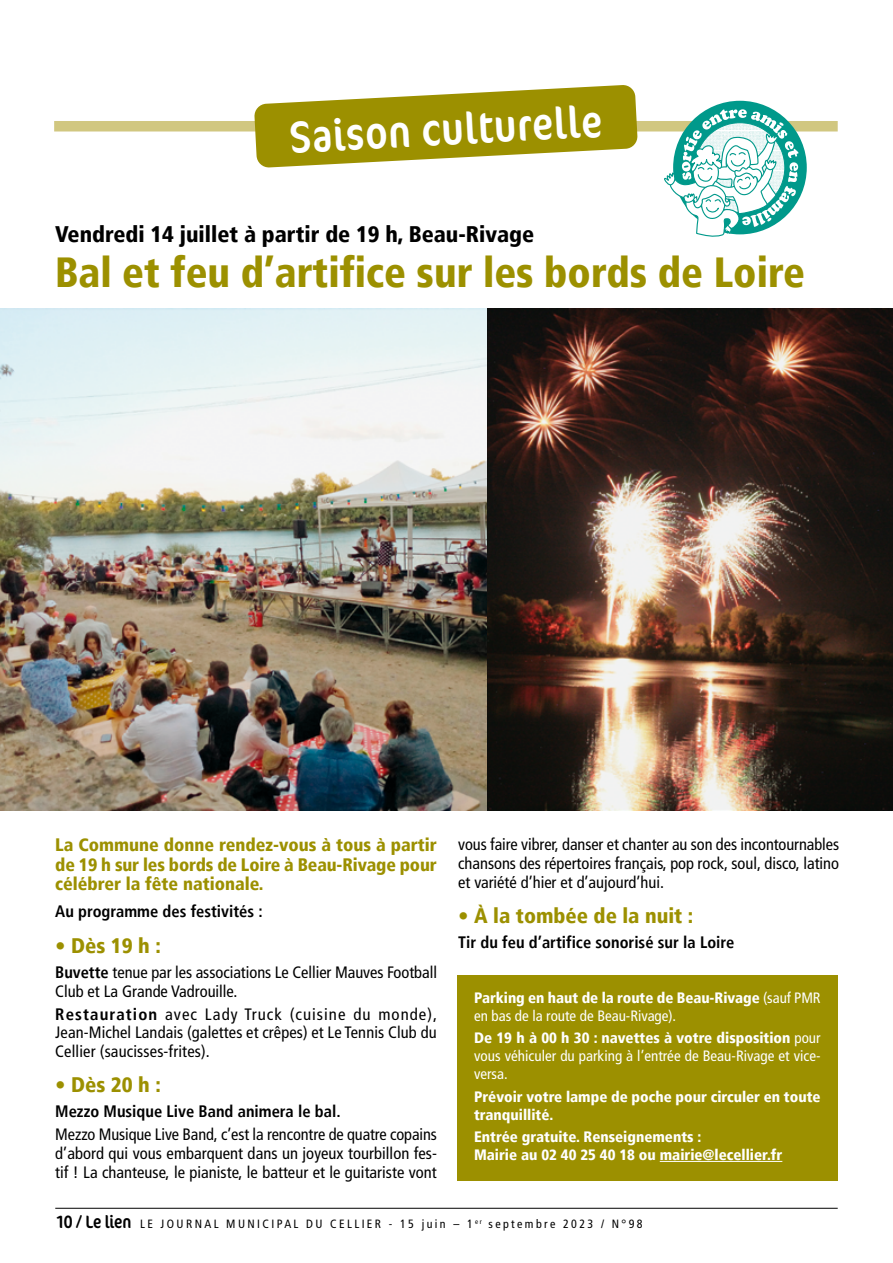
<style>
.page{position:relative;width:893px;height:1263px;background:#fff}
.page>*{position:absolute;margin:0;border:0;box-sizing:border-box;transform-origin:0 0}
.t1{font:condensed 45px "Cocon Pro";color:#fff}
.t2{font:900 condensed 42px "Frutiger LT";color:#9c9000}
.t3{font:900 condensed 22.5px "Frutiger LT";color:#000}
.t4{font:900 condensed 21px "Frutiger LT";color:#9c9000}
.t5{font:900 condensed 18px/19.5px "Frutiger LT";letter-spacing:-.005em;color:#9c9000;text-align:justify}
.t6{font:condensed 16.5px/18.8px "Frutiger LT";color:#000;text-align:justify}
.t7{font:700 condensed 16.5px "Frutiger LT";color:#000}
.t8{font:condensed 15px/18px "Frutiger LT";color:#fff}
.t9{font:900 condensed 15px/18px "Frutiger LT";color:#fff}
.t10{font:condensed 12px "Frutiger LT";letter-spacing:.2em;color:#000}
.s1{font-weight:700}
.s2{font-weight:900}
.s3{font-family:"Cocon Pro";font-size:18px}
</style>
<div class="page">
<hr style="left:55px;top:1208px;width:783px;height:1px;background:#000">
<div style="left:54px;top:121px;width:784px;height:10px;background:#d1c780"></div>
<svg style="left:254px;top:85px;width:384px;height:83px"></svg>
<div style="left:673px;top:101px;width:134px;height:133px;background:#00998b;border-radius:50%"></div>
<svg style="left:662px;top:109px;width:136px;height:128px"></svg>
<img style="left:0;top:309px;width:488px;height:501px">
<img style="left:488px;top:309px;width:405px;height:501px">
<div style="left:457px;top:975px;width:381px;height:206px;background:#9c9000"></div>
<hr style="left:660px;top:1161px;width:122px;height:1px;background:#fff">
<h1 class="t1" style="left:288px;top:107px;width:314px;rotate:-3deg">Saison culturelle</h1>
<h3 class="t3" style="left:55px;top:221px;width:481px">Vendredi 14 juillet à partir de 19 h, Beau-Rivage</h3>
<h2 class="t2" style="left:55px;top:247px;width:751px">Bal et feu d’artifice sur les bords de Loire</h2>
<p class="t5" style="left:55px;top:835px;width:383px">La Commune donne rendez-vous à tous à partir de 19 h sur les bords de Loire à Beau-Rivage pour célébrer la fête nationale.</p>
<p class="t7" style="left:55px;top:902px;width:209px">Au programme des festivités :</p>
<p class="t4" style="left:55px;top:933px;width:107px">• Dès 19 h :</p>
<p class="t6" style="left:55px;top:963px;width:383px"><span class="s1">Buvette</span> tenue par les associations Le Cellier Mauves Football<br>Club et La Grande Vadrouille.</p>
<p class="t6" style="left:55px;top:1004px;width:383px"><span class="s1">Restauration</span> avec Lady Truck (cuisine du monde), Jean-Michel Landais (galettes et crêpes) et Le Tennis Club du Cellier (saucisses-frites).</p>
<p class="t4" style="left:55px;top:1072px;width:107px">• Dès 20 h :</p>
<p class="t7" style="left:55px;top:1102px;width:287px">Mezzo Musique Live Band animera le bal.</p>
<p class="t6" style="left:55px;top:1125px;width:383px">Mezzo Musique Live Band, c’est la rencontre de quatre copains d’abord qui vous embarquent dans un joyeux tourbillon fes&shy;tif ! La chanteuse, le pianiste, le batteur et le guitariste vont</p>
<p class="t6" style="left:458px;top:835px;width:382px">vous faire vibrer, danser et chanter au son des incontournables chansons des répertoires français, pop rock, soul, disco, latino et variété d’hier et d’aujourd’hui.</p>
<p class="t4" style="left:458px;top:903px;width:237px">• À la tombée de la nuit :</p>
<p class="t7" style="left:458px;top:932px;width:278px">Tir du feu d’artifice sonorisé sur la Loire</p>
<p class="t8" style="left:474px;top:989px;width:348px"><span class="s2">Parking en haut de la route de Beau-Rivage</span> (sauf PMR en bas de la route de Beau-Rivage).</p>
<p class="t8" style="left:474px;top:1029px;width:348px;text-align:justify"><span class="s2">De 19 h à 00 h 30 : navettes à votre disposition</span> pour vous véhiculer du parking à l’entrée de Beau-Rivage et vice&shy;versa.</p>
<p class="t9" style="left:474px;top:1087px;width:348px">Prévoir votre lampe de poche pour circuler en toute tranquillité.</p>
<p class="t9" style="left:474px;top:1128px;width:310px">Entrée gratuite. Renseignements :<br>Mairie au 02 40 25 40 18 ou mairie@lecellier.fr</p>
<p class="t10" style="left:55px;top:1216px;width:589px"><span class="s3">10 / Le lien</span> LE JOURNAL MUNICIPAL DU CELLIER - 15 juin – 1 <sup>er</sup> septembre 2023 / N°98</p>
</div>
